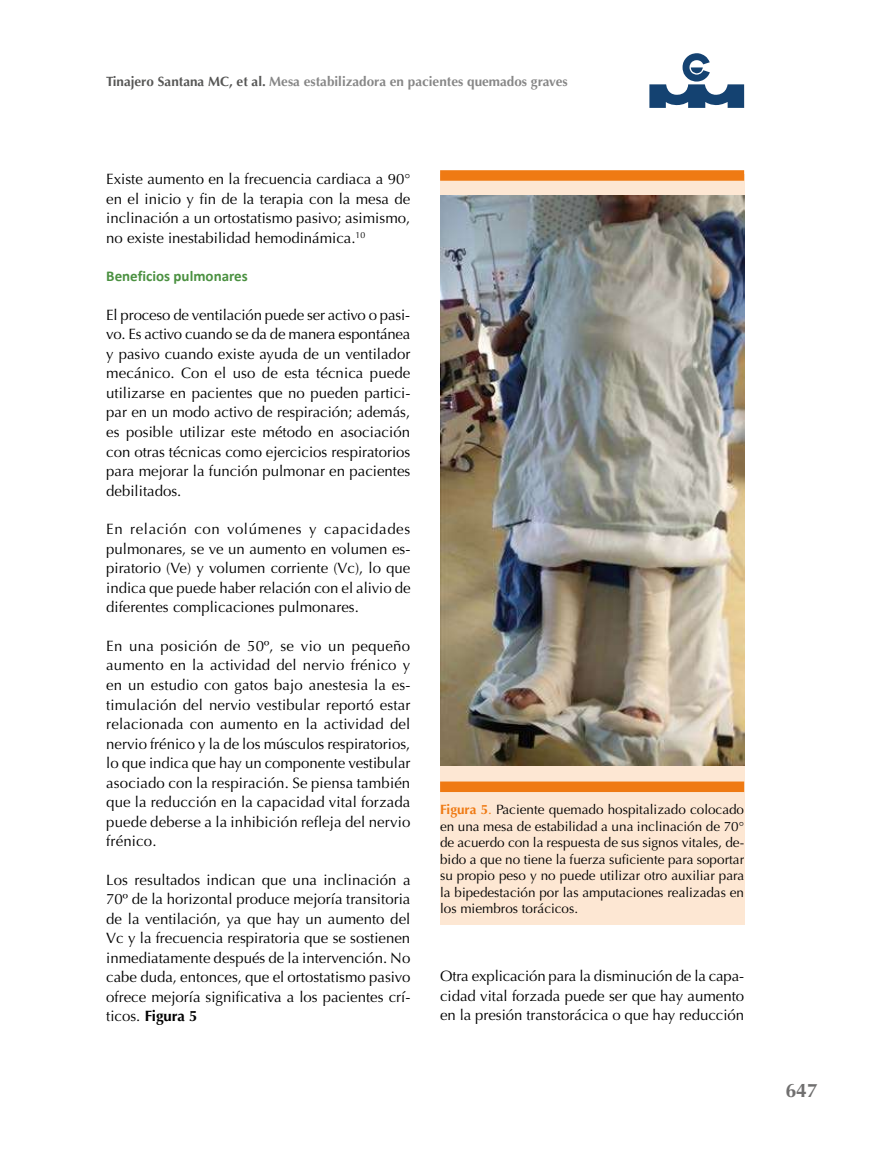
<style>
.page{position:relative;width:893px;height:1149px;background:#fff}
.page>*{position:absolute;margin:0;border:0;box-sizing:border-box;transform-origin:0 0}
.t1{font:700 19.5px "Optima";color:#706f6f}
.t2{font:15px/19.5px "Optima";color:#000;text-align:justify}
.t3{font:700 15px "Calibri";color:#4b9141}
.t4{font:13.5px/16.5px "Optima";color:#000;text-align:justify}
.t5{font:700 13.5px "Optima";color:#878787}
.s1{color:#575756}
.s2{font-weight:700}
.s3{font-weight:700;color:#ef7a13}
.s4{color:#ef7a13}
</style>
<div class="page">
<svg style="left:649px;top:53px;width:95px;height:55px"></svg>
<div style="left:440px;top:174px;width:304px;height:750px;background:#fde7d3"></div>
<div style="left:440px;top:781px;width:304px;height:10px;background:#ef7a13"></div>
<div style="left:440px;top:170px;width:304px;height:11px;background:#ef7a13"></div>
<img style="left:440px;top:196px;width:304px;height:569px">
<p class="t5" style="left:106px;top:73px;width:463px"><span class="s1">Tinajero Santana MC, et al.</span> Mesa estabilizadora en pacientes quemados graves</p>
<p class="t2" style="left:106px;top:169px;width:306px">Existe aumento en la frecuencia cardiaca a 90° en el inicio y fin de la terapia con la mesa de inclinación a un ortostatismo pasivo; asimismo, no existe inestabilidad hemodinámica.<sup>10</sup></p>
<p class="t3" style="left:106px;top:266px;width:143px">Beneficios pulmonares</p>
<p class="t2" style="left:106px;top:305px;width:306px">El proceso de ventilación puede ser activo o pasi&shy;vo. Es activo cuando se da de manera espontánea y pasivo cuando existe ayuda de un ventilador mecánico. Con el uso de esta técnica puede utilizarse en pacientes que no pueden partici&shy;par en un modo activo de respiración; además, es posible utilizar este método en asociación con otras técnicas como ejercicios respiratorios para mejorar la función pulmonar en pacientes debilitados.</p>
<p class="t2" style="left:106px;top:519px;width:306px">En relación con volúmenes y capacidades pulmonares, se ve un aumento en volumen es&shy;piratorio (Ve) y volumen corriente (Vc), lo que indica que puede haber relación con el alivio de diferentes complicaciones pulmonares.</p>
<p class="t2" style="left:106px;top:636px;width:306px">En una posición de 50º, se vio un pequeño aumento en la actividad del nervio frénico y en un estudio con gatos bajo anestesia la es&shy;timulación del nervio vestibular reportó estar relacionada con aumento en la actividad del nervio frénico y la de los músculos respiratorios, lo que indica que hay un componente vestibular asociado con la respiración. Se piensa también que la reducción en la capacidad vital forzada puede deberse a la inhibición refleja del nervio frénico.</p>
<p class="t2" style="left:106px;top:869px;width:306px">Los resultados indican que una inclinación a 70º de la horizontal produce mejoría transitoria de la ventilación, ya que hay un aumento del Vc y la frecuencia respiratoria que se sostienen inmediatamente después de la intervención. No cabe duda, entonces, que el ortostatismo pasivo ofrece mejoría significativa a los pacientes crí&shy;ticos. <span class="s2">Figura 5</span></p>
<p class="t4" style="left:440px;top:801px;width:306px"><span class="s3">Figura 5</span><span class="s4">.</span> Paciente quemado hospitalizado colocado en una mesa de estabilidad a una inclinación de 70° de acuerdo con la respuesta de sus signos vitales, de&shy;bido a que no tiene la fuerza suficiente para soportar su propio peso y no puede utilizar otro auxiliar para la bipedestación por las amputaciones realizadas en los miembros torácicos.</p>
<p class="t2" style="left:440px;top:966px;width:306px">Otra explicación para la disminución de la capa&shy;cidad vital forzada puede ser que hay aumento en la presión transtorácica o que hay reducción</p>
<h1 class="t1" style="left:785px;top:1079px;width:34px">647</h1>
</div>
